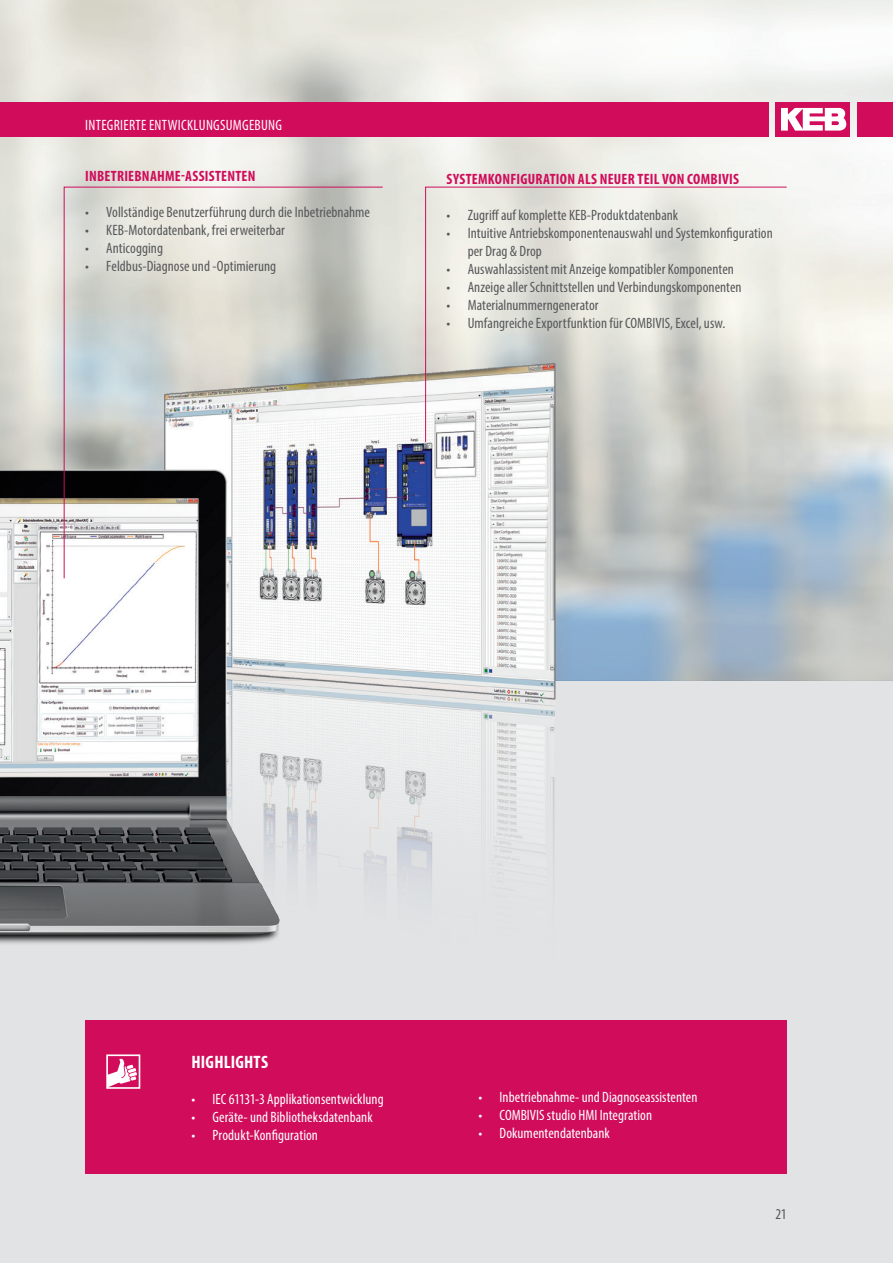
<style>
.page{position:relative;width:893px;height:1263px;background:#fff}
.page>*{position:absolute;margin:0;border:0;box-sizing:border-box;transform-origin:0 0}
.t1{font:700 condensed 18px "Myriad Pro";letter-spacing:.01em;color:#fff}
.t2{font:condensed 15px/18px "Myriad Pro";letter-spacing:.005em;color:#57585a}
.t3{font:condensed 15px "Myriad Pro";letter-spacing:.005em;color:#fff}
.t4{font:700 condensed 15px "Myriad Pro";letter-spacing:.02em;color:#d00c5b}
</style>
<div class="page">
<div style="left:0;top:680px;width:893px;height:583px;background:#e1e3e4"></div>
<img style="left:1px;top:0;width:892px;height:680px">
<div style="left:775px;top:102px;width:75px;height:34px;background:#d00c5b"></div>
<svg style="left:781px;top:108px;width:66px;height:23px"></svg>
<div style="left:857px;top:102px;width:36px;height:34px;background:#d00c5b"></div>
<img style="left:0;top:358px;width:582px;height:586px">
<div style="left:85px;top:1020px;width:702px;height:154px;background:#d00c5b"></div>
<div style="left:106px;top:1054px;width:34px;height:35px;background:#d00c5b;border:2px solid #fff"></div>
<svg style="left:107px;top:1058px;width:30px;height:29px"></svg>
<div style="left:0;top:102px;width:769px;height:34px;background:#d00c5b"></div>
<svg style="left:63px;top:186px;width:320px;height:393px"></svg>
<svg style="left:425px;top:186px;width:362px;height:257px;background:#dfddd8"></svg>
<p class="t3" style="left:85px;top:116px;width:198px">INTEGRIERTE ENTWICKLUNGSUMGEBUNG</p>
<p class="t4" style="left:85px;top:167px;width:172px">INBETRIEBNAHME-ASSISTENTEN</p>
<p class="t2" style="left:85px;top:203px;width:287px">• Vollständige Benutzerführung durch die Inbetriebnahme</p>
<p class="t2" style="left:85px;top:221px;width:201px">• KEB-Motordatenbank, frei erweiterbar</p>
<p class="t2" style="left:85px;top:239px;width:79px">• Anticogging</p>
<p class="t2" style="left:85px;top:257px;width:193px">• Feldbus-Diagnose und -Optimierung</p>
<p class="t4" style="left:447px;top:169px;width:294px">SYSTEMKONFIGURATION ALS NEUER TEIL VON COMBIVIS</p>
<p class="t2" style="left:446px;top:205px;width:233px">• Zugriff auf komplette KEB-Produktdatenbank</p>
<p class="t2" style="left:468px;top:223px;width:306px;text-indent:-21px">• Intuitive Antriebskomponentenauswahl und Systemkonfiguration per Drag &amp; Drop</p>
<p class="t2" style="left:446px;top:259px;width:289px">• Auswahlassistent mit Anzeige kompatibler Komponenten</p>
<p class="t2" style="left:446px;top:277px;width:297px">• Anzeige aller Schnittstellen und Verbindungskomponenten</p>
<p class="t2" style="left:446px;top:295px;width:154px">• Materialnummerngenerator</p>
<p class="t2" style="left:446px;top:313px;width:280px">• Umfangreiche Exportfunktion für COMBIVIS, Excel, usw.</p>
<p class="t1" style="left:192px;top:1051px;width:78px">HIGHLIGHTS</p>
<p class="t3" style="left:191px;top:1090px;width:194px">• IEC 61131-3 Applikationsentwicklung</p>
<p class="t3" style="left:191px;top:1108px;width:183px">• Geräte- und Bibliotheksdatenbank</p>
<p class="t3" style="left:191px;top:1126px;width:128px">• Produkt-Konfiguration</p>
<p class="t3" style="left:478px;top:1088px;width:221px">• Inbetriebnahme- und Diagnoseassistenten</p>
<p class="t3" style="left:478px;top:1106px;width:175px">• COMBIVIS studio HMI Integration</p>
<p class="t3" style="left:478px;top:1124px;width:133px">• Dokumentendatenbank</p>
<p class="t2" style="left:775px;top:1205px;width:13px">21</p>
</div>
